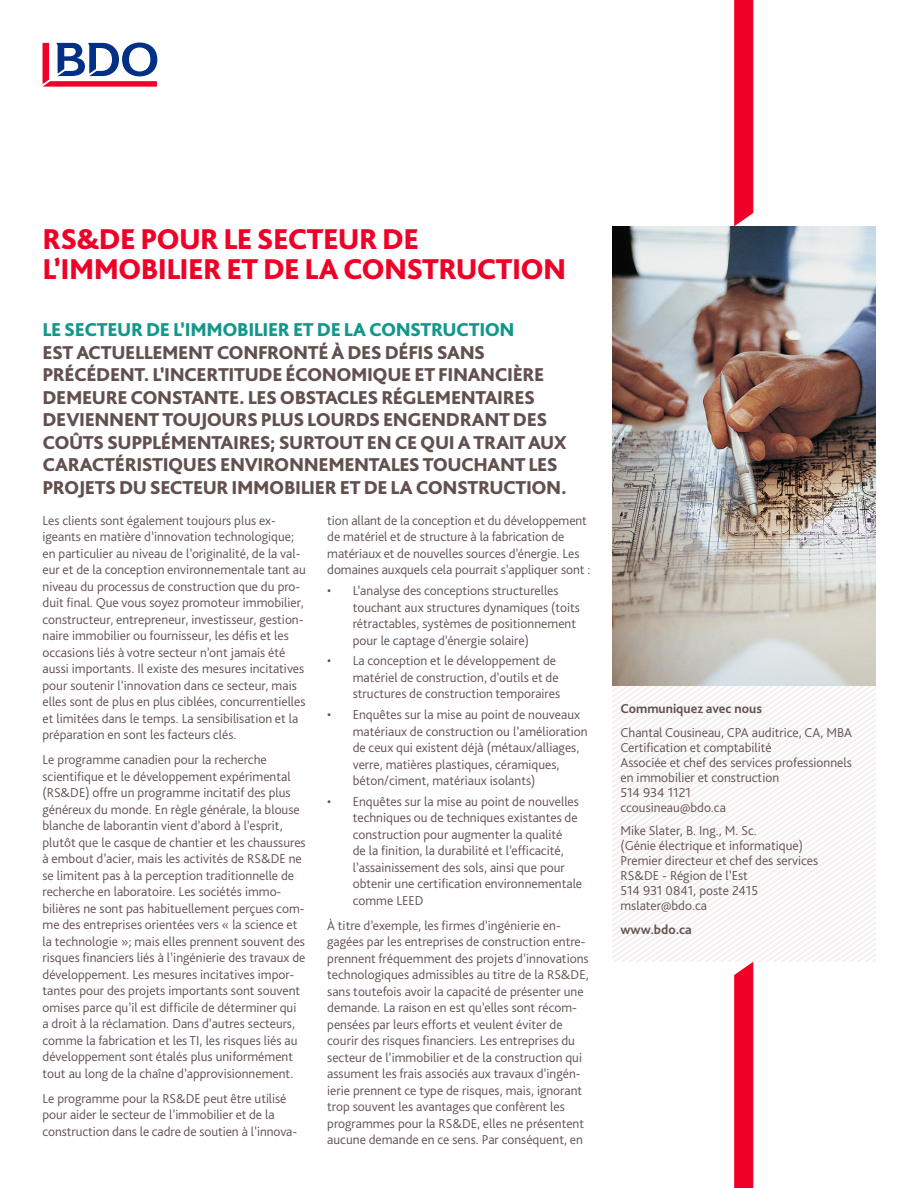
<style>
.page{position:relative;width:918px;height:1188px;background:#fff}
.page>*{position:absolute;margin:0;border:0;box-sizing:border-box;transform-origin:0 0}
.t1{font:800 30px/30px "Bliss Pro";letter-spacing:-.025em;color:#ef0027}
.Body_copy{font:800 19.5px/22.5px "Bliss Pro";letter-spacing:-.025em;color:#61504e}
.Body_copy-2{font:300 13.5px/16.5px "Bliss Pro";color:#61504e}
.Subhead_lvl_3{font:700 13.5px "Bliss Pro";color:#61504e}
.s1{color:#12978b}
</style>
<div class="page">
<svg style="left:43px;top:43px;width:114px;height:44px"></svg>
<svg style="left:734px;top:0;width:19px;height:226px;background:#ef092e"></svg>
<svg style="left:734px;top:962px;width:19px;height:226px;background:#ef092f"></svg>
<svg style="left:612px;top:686px;width:263px;height:276px"></svg>
<img style="left:612px;top:226px;width:263px;height:460px">
<p class="t1" style="left:43px;top:223px;width:525px">RS&amp;DE POUR LE SECTEUR DE<br>L’IMMOBILIER ET DE LA CONSTRUCTION</p>
<p class="Body_copy" style="left:43px;top:318px;width:526px"><span class="s1">LE SECTEUR DE L’IMMOBILIER ET DE LA CONSTRUCTION<br></span>EST ACTUELLEMENT CONFRONTÉ À DES DÉFIS SANS PRÉCÉDENT. L’INCERTITUDE ÉCONOMIQUE ET FINANCIÈRE DEMEURE CONSTANTE. LES OBSTACLES RÉGLEMENTAIRES DEVIENNENT TOUJOURS PLUS LOURDS ENGENDRANT DES COÛTS SUPPLÉMENTAIRES; SURTOUT EN CE QUI A TRAIT AUX CARACTÉRISTIQUES ENVIRONNEMENTALES TOUCHANT LES PROJETS DU SECTEUR IMMOBILIER ET DE LA CONSTRUCTION.</p>
<p class="Body_copy-2" style="left:43px;top:512px;width:265px">Les clients sont également toujours plus ex&shy;igeants en matière d’innovation technologique; en particulier au niveau de l’originalité, de la val&shy;eur et de la conception environnementale tant au niveau du processus de construction que du pro&shy;duit final. Que vous soyez promoteur immobilier, constructeur, entrepreneur, investisseur, gestion&shy;naire immobilier ou fournisseur, les défis et les occasions liés à votre secteur n’ont jamais été aussi importants. Il existe des mesures incitatives pour soutenir l’innovation dans ce secteur, mais elles sont de plus en plus ciblées, concurrentielles et limitées dans le temps. La sensibilisation et la préparation en sont les facteurs clés.</p>
<p class="Body_copy-2" style="left:43px;top:751px;width:265px">Le programme canadien pour la recherche scientifique et le développement expérimental (RS&amp;DE) offre un programme incitatif des plus généreux du monde. En règle générale, la blouse blanche de laborantin vient d’abord à l’esprit, plutôt que le casque de chantier et les chaussures à embout d’acier, mais les activités de RS&amp;DE ne se limitent pas à la perception traditionnelle de recherche en laboratoire. Les sociétés immo&shy;bilières ne sont pas habituellement perçues com&shy;me des entreprises orientées vers « la science et la technologie »; mais elles prennent souvent des risques financiers liés à l’ingénierie des travaux de développement. Les mesures incitatives impor&shy;tantes pour des projets importants sont souvent omises parce qu’il est difficile de déterminer qui a droit à la réclamation. Dans d’autres secteurs, comme la fabrication et les TI, les risques liés au développement sont étalés plus uniformément tout au long de la chaîne d’approvisionnement.</p>
<p class="Body_copy-2" style="left:43px;top:1090px;width:256px">Le programme pour la RS&amp;DE peut être utilisé pour aider le secteur de l’immobilier et de la construction dans le cadre de soutien à l’innova-</p>
<p class="Body_copy-2" style="left:327px;top:512px;width:265px">tion allant de la conception et du développement de matériel et de structure à la fabrication de matériaux et de nouvelles sources d’énergie. Les domaines auxquels cela pourrait s’appliquer sont :</p>
<p class="Body_copy-2" style="left:353px;top:582px;width:229px;text-indent:-26px">• L’analyse des conceptions structurelles touchant aux structures dynamiques (toits rétractables, systèmes de positionnement pour le captage d’énergie solaire)</p>
<p class="Body_copy-2" style="left:353px;top:652px;width:209px;text-indent:-26px">• La conception et le développement de matériel de construction, d’outils et de structures de construction temporaires</p>
<p class="Body_copy-2" style="left:353px;top:706px;width:237px;text-indent:-26px">• Enquêtes sur la mise au point de nouveaux matériaux de construction ou l’amélioration de ceux qui existent déjà (métaux/alliages, verre, matières plastiques, céramiques, béton/ciment, matériaux isolants)</p>
<p class="Body_copy-2" style="left:353px;top:793px;width:231px;text-indent:-26px">• Enquêtes sur la mise au point de nouvelles techniques ou de techniques existantes de construction pour augmenter la qualité<br>de la finition, la durabilité et l’efficacité, l’assainissement des sols, ainsi que pour obtenir une certification environnementale comme LEED</p>
<p class="Body_copy-2" style="left:327px;top:917px;width:263px">À titre d’exemple, les firmes d’ingénierie en&shy;gagées par les entreprises de construction entre&shy;prennent fréquemment des projets d’innovations technologiques admissibles au titre de la RS&amp;DE, sans toutefois avoir la capacité de présenter une demande. La raison en est qu’elles sont récom&shy;pensées par leurs efforts et veulent éviter de courir des risques financiers. Les entreprises du secteur de l’immobilier et de la construction qui assument les frais associés aux travaux d’ingén&shy;ierie prennent ce type de risques, mais, ignorant trop souvent les avantages que confèrent les programmes pour la RS&amp;DE, elles ne présentent aucune demande en ce sens. Par conséquent, en</p>
<p class="Subhead_lvl_3" style="left:621px;top:701px;width:143px">Communiquez avec nous</p>
<p class="Body_copy-2" style="left:621px;top:725px;width:233px;line-height:15px">Chantal Cousineau, CPA auditrice, CA, MBA<br>Certification et comptabilité<br>Associée et chef des services professionnels en immobilier et construction<br>514 934 1121<br>ccousineau@bdo.ca</p>
<p class="Body_copy-2" style="left:621px;top:823px;width:199px;line-height:15px">Mike Slater, B. Ing., M. Sc.<br>(Génie électrique et informatique)<br>Premier directeur et chef des services<br>RS&amp;DE - Région de l’Est<br>514 931 0841, poste 2415 mslater@bdo.ca</p>
<p class="Subhead_lvl_3" style="left:621px;top:921px;width:73px">www.bdo.ca</p>
</div>
